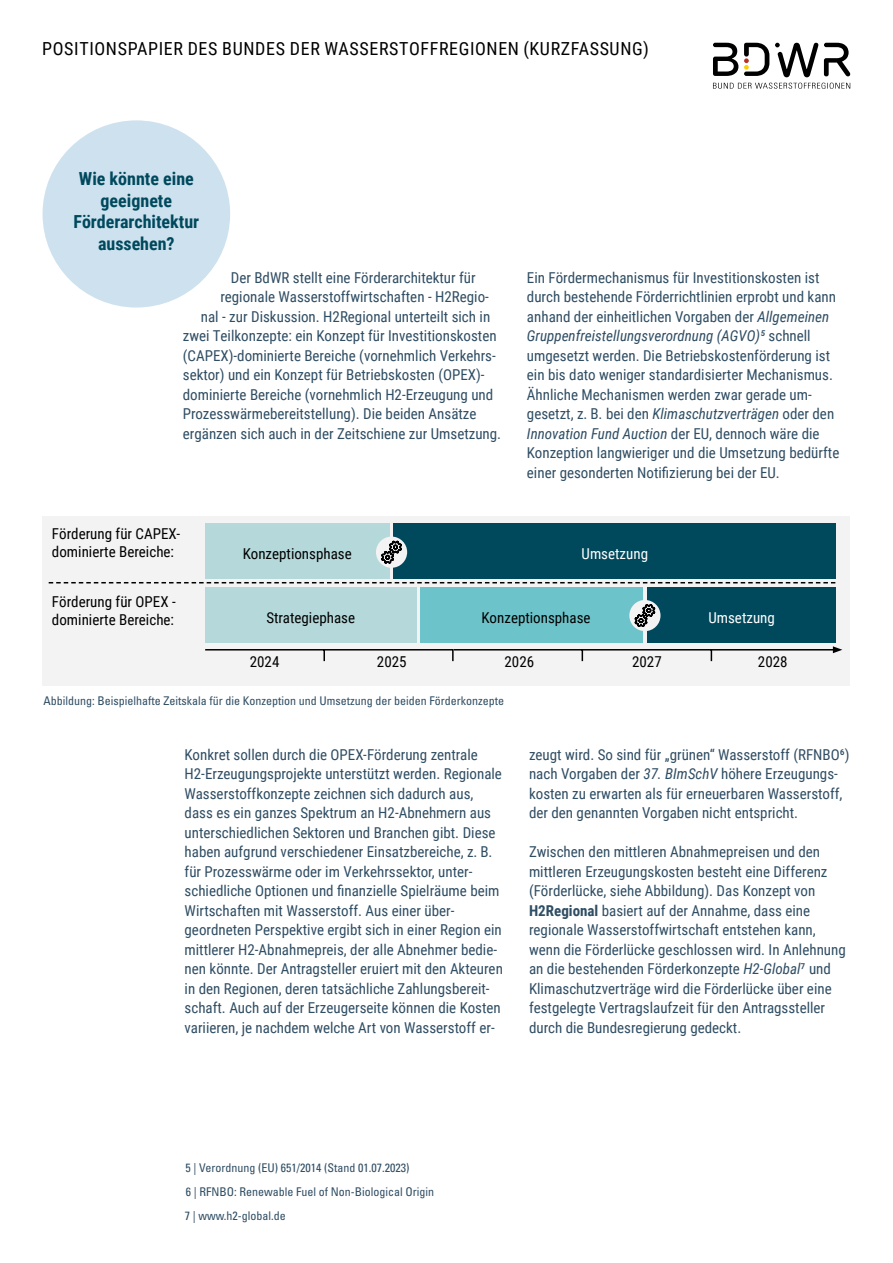
<style>
.page{position:relative;width:893px;height:1263px;background:#fff}
.page>*{position:absolute;margin:0;border:0;box-sizing:border-box;transform-origin:0 0}
.t1{font:18px "Roboto Condensed";letter-spacing:.035em;color:#000}
.H2-B{font:700 18px/21.6px "Roboto Condensed";color:#00495d;text-align:center}
.Fließtext{font:15px/19.5px "Roboto Condensed";color:#2f4d63}
.t2{font:15px/18px "Roboto Condensed";color:#000}
.t3{font:15px "Roboto Condensed";color:#fff}
.Fließtext-2{font:condensed 12px "Univers LT Std";color:#2f4d63}
.s1{font-style:italic}
.s2{font-weight:700}
</style>
<div class="page">
<svg style="left:713px;top:83px;width:137px;height:6px"></svg>
<svg style="left:713px;top:43px;width:25px;height:33px"></svg>
<svg style="left:744px;top:43px;width:25px;height:33px"></svg>
<svg style="left:824px;top:43px;width:26px;height:33px"></svg>
<svg style="left:775px;top:43px;width:43px;height:34px"></svg>
<div style="left:43px;top:516px;width:807px;height:170px;background:#f3f3f3"></div>
<div style="left:205px;top:524px;width:184px;height:55px;background:#b5d9db"></div>
<div style="left:394px;top:524px;width:442px;height:55px;background:#00495d"></div>
<div style="left:647px;top:587px;width:189px;height:56px;background:#00495d"></div>
<div style="left:421px;top:587px;width:222px;height:56px;background:#6cc4ca"></div>
<div style="left:205px;top:587px;width:211px;height:56px;background:#b5d9db"></div>
<svg style="left:205px;top:649px;width:508px;height:13px"></svg>
<hr style="left:712px;top:649px;width:123px;height:1px;background:#000">
<svg style="left:833px;top:646px;width:9px;height:7px"></svg>
<svg style="left:49px;top:582px;width:786px;height:1px"></svg>
<div style="left:376px;top:537px;width:31px;height:31px;background:#f3f3f3;border-radius:50%"></div>
<div style="left:629px;top:600px;width:31px;height:31px;background:#f3f3f3;border-radius:50%"></div>
<svg style="left:633px;top:602px;width:23px;height:27px"></svg>
<svg style="left:380px;top:539px;width:23px;height:26px"></svg>
<div style="left:43px;top:120px;width:187px;height:188px;background:#cde1ee;border-radius:50%"></div>
<p class="t1" style="left:42px;top:36px;width:608px">POSITIONSPAPIER DES BUNDES DER WASSERSTOFFREGIONEN (KURZFASSUNG)</p>
<p class="H2-B" style="left:73px;top:167px;width:127px">Wie könnte eine geeignete<br>Förderarchitektur aussehen?</p>
<p class="Fließtext" style="left:231px;top:267px;width:246px">Der BdWR stellt eine Förderarchitektur für</p>
<p class="Fließtext" style="left:220px;top:286px;width:270px">regionale Wasserstoffwirtschaften - H2Regio-</p>
<p class="Fließtext" style="left:201px;top:306px;width:291px">nal - zur Diskussion. H2Regional unterteilt sich in</p>
<p class="Fließtext" style="left:183px;top:325px;width:315px">zwei Teilkonzepte: ein Konzept für Investitionskosten</p>
<p class="Fließtext" style="left:183px;top:345px;width:314px">(CAPEX)-dominierte Bereiche (vornehmlich Verkehrs-</p>
<p class="Fließtext" style="left:183px;top:364px;width:303px">sektor) und ein Konzept für Betriebskosten (OPEX)-</p>
<p class="Fließtext" style="left:183px;top:384px;width:312px">dominierte Bereiche (vornehmlich H2-Erzeugung und</p>
<p class="Fließtext" style="left:183px;top:403px;width:295px">Prozesswärmebereitstellung). Die beiden Ansätze</p>
<p class="Fließtext" style="left:183px;top:423px;width:320px">ergänzen sich auch in der Zeitschiene zur Umsetzung.</p>
<p class="Fließtext" style="left:527px;top:267px;width:314px">Ein Fördermechanismus für Investitionskosten ist durch bestehende Förderrichtlinien erprobt und kann anhand der einheitlichen Vorgaben der <span class="s1">Allgemeinen Gruppenfreistellungsverordnung (AGVO)5</span> schnell umgesetzt werden. Die Betriebskostenförderung ist ein bis dato weniger standardisierter Mechanismus.<br>Ähnliche Mechanismen werden zwar gerade um&shy;gesetzt, z. B. bei den <span class="s1">Klimaschutzverträgen</span> oder den <span class="s1">Innovation Fund Auction</span> der EU, dennoch wäre die Konzeption langwieriger und die Umsetzung bedürfte einer gesonderten Notifizierung bei der EU.</p>
<p class="t2" style="left:52px;top:524px;width:130px">Förderung für CAPEX&shy;dominierte Bereiche:</p>
<p class="t2" style="left:52px;top:592px;width:125px">Förderung für OPEX - dominierte Bereiche:</p>
<p class="t2" style="left:243px;top:544px;width:110px">Konzeptionsphase</p>
<p class="t3" style="left:582px;top:543px;width:68px">Umsetzung</p>
<p class="t2" style="left:266px;top:608px;width:90px">Strategiephase</p>
<p class="t2" style="left:482px;top:608px;width:110px">Konzeptionsphase</p>
<p class="t3" style="left:708px;top:607px;width:68px">Umsetzung</p>
<p class="t2" style="left:250px;top:652px;width:31px">2024</p>
<p class="t2" style="left:377px;top:652px;width:31px">2025</p>
<p class="t2" style="left:504px;top:652px;width:31px">2026</p>
<p class="t2" style="left:632px;top:652px;width:31px">2027</p>
<p class="t2" style="left:758px;top:652px;width:31px">2028</p>
<p class="Fließtext-2" style="left:43px;top:693px;width:462px">Abbildung: Beispielhafte Zeitskala für die Konzeption und Umsetzung der beiden Förderkonzepte</p>
<p class="Fließtext" style="left:185px;top:744px;width:320px">Konkret sollen durch die OPEX-Förderung zentrale H2-Erzeugungsprojekte unterstützt werden. Regionale Wasserstoffkonzepte zeichnen sich dadurch aus, dass es ein ganzes Spektrum an H2-Abnehmern aus unterschiedlichen Sektoren und Branchen gibt. Diese haben aufgrund verschiedener Einsatzbereiche, z. B. für Prozesswärme oder im Verkehrssektor, unter&shy;schiedliche Optionen und finanzielle Spielräume beim Wirtschaften mit Wasserstoff. Aus einer über&shy;geordneten Perspektive ergibt sich in einer Region ein mittlerer H2-Abnahmepreis, der alle Abnehmer bedie&shy;nen könnte. Der Antragsteller eruiert mit den Akteuren in den Regionen, deren tatsächliche Zahlungsbereit&shy;schaft. Auch auf der Erzeugerseite können die Kosten variieren, je nachdem welche Art von Wasserstoff er-</p>
<p class="Fließtext" style="left:529px;top:744px;width:322px">zeugt wird. So sind für „grünen“ Wasserstoff (RFNBO6) nach Vorgaben der <span class="s1">37. BImSchV</span> höhere Erzeugungs&shy;kosten zu erwarten als für erneuerbaren Wasserstoff, der den genannten Vorgaben nicht entspricht.</p>
<p class="Fließtext" style="left:529px;top:842px;width:318px">Zwischen den mittleren Abnahmepreisen und den mittleren Erzeugungskosten besteht eine Differenz (Förderlücke, siehe Abbildung). Das Konzept von <span class="s2">H2Regional</span> basiert auf der Annahme, dass eine regionale Wasserstoffwirtschaft entstehen kann, wenn die Förderlücke geschlossen wird. In Anlehnung an die bestehenden Förderkonzepte <span class="s1">H2-Global</span>7 und Klimaschutzverträge wird die Förderlücke über eine festgelegte Vertragslaufzeit für den Antragssteller durch die Bundesregierung gedeckt.</p>
<p class="Fließtext-2" style="left:186px;top:1160px;width:225px">5 | Verordnung (EU) 651/2014 (Stand 01.07.2023)</p>
<p class="Fließtext-2" style="left:186px;top:1184px;width:250px">6 | RFNBO: Renewable Fuel of Non-Biological Origin</p>
<p class="Fließtext-2" style="left:185px;top:1208px;width:103px">7 | www.h2-global.de</p>
</div>
